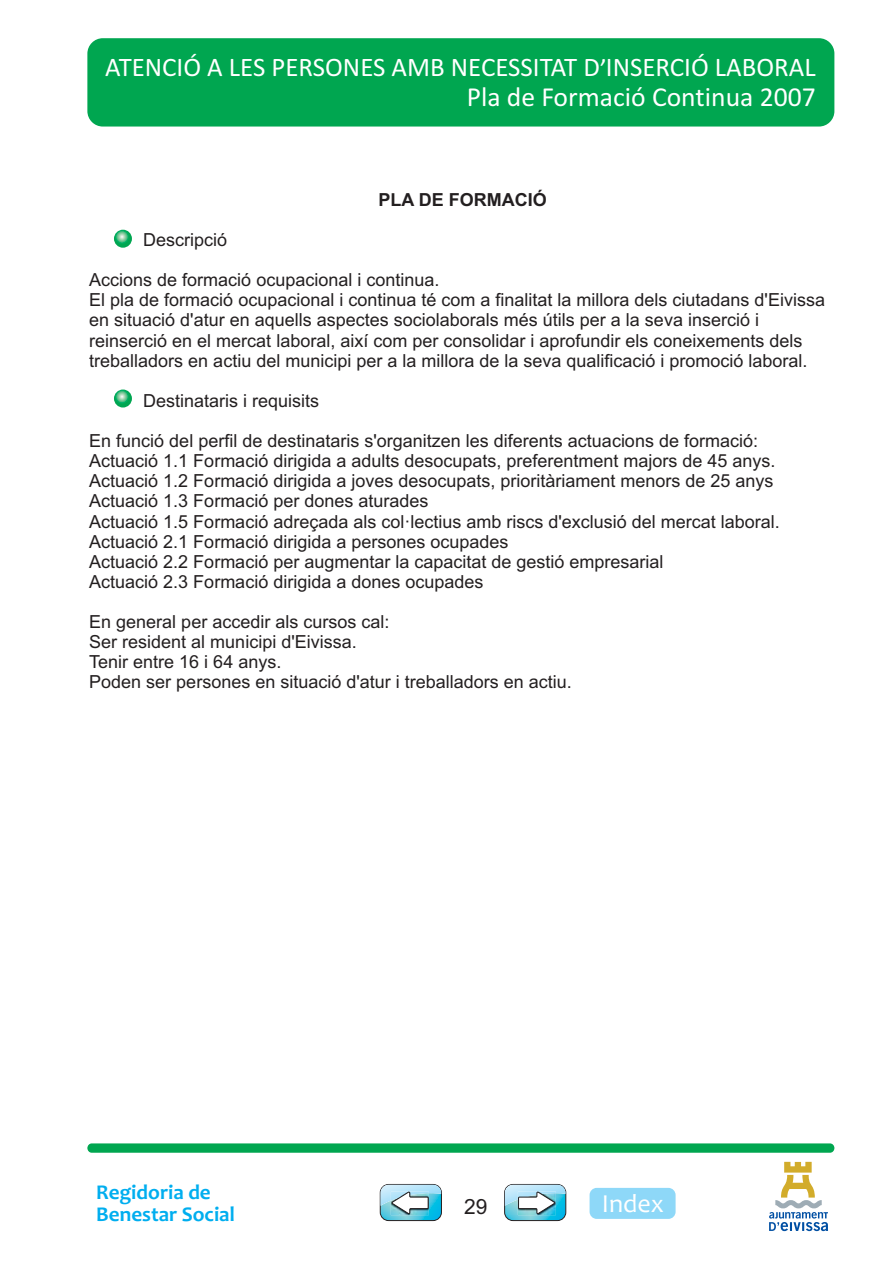
<style>
.page{position:relative;width:893px;height:1263px;background:#fff}
.page>*{position:absolute;margin:0;border:0;box-sizing:border-box;transform-origin:0 0}
.t1{font:27.6px "Calibri";color:#fff}
.t2{font:26.85px "Calibri";color:#fff}
.t3{font:26.1px "Candara";color:#fff}
.t4{font:700 21.15px/22.4px "Candara";color:#00aeef}
.t5{font:21px "Arial";color:#231f20}
.t6{font:18px/20.1px "Arial";color:#231f20}
.t7{font:700 18px "Arial";color:#231f20}
</style>
<div class="page">
<div style="left:87px;top:38px;width:747px;height:89px;background:#00a650;border-radius:15px"></div>
<div style="left:87px;top:1143px;width:747px;height:10px;background:#00a650;border-radius:4px"></div>
<svg style="left:505px;top:1184px;width:61px;height:37px"></svg>
<div style="left:504px;top:1184px;width:62px;height:37px;border:1px solid #231f20;border-radius:8px"></div>
<svg style="left:505px;top:1184px;width:61px;height:31px"></svg>
<svg style="left:380px;top:1184px;width:61px;height:37px"></svg>
<div style="left:380px;top:1184px;width:62px;height:37px;border:1px solid #231f20;border-radius:8px"></div>
<svg style="left:380px;top:1184px;width:61px;height:31px"></svg>
<svg style="left:769px;top:1162px;width:59px;height:69px"></svg>
<div style="left:589px;top:1188px;width:86px;height:31px;background:#8ed8f8;border-radius:7px"></div>
<svg style="left:114px;top:390px;width:18px;height:18px"></svg>
<svg style="left:114px;top:230px;width:18px;height:18px"></svg>
<h2 class="t2" style="left:105px;top:58px;width:712px">ATENCIÓ A LES PERSONES AMB NECESSITAT D INSERCIÓ LABORAL</h2>
<h1 class="t1" style="left:467px;top:87px;width:350px">Pla de Formació Continua 2007</h1>
<h2 class="t2" style="left:600px;top:44px;width:8px">,</h2>
<p class="t7" style="left:379px;top:193px;width:170px">PLA DE FORMACIÓ</p>
<p class="t6" style="left:143px;top:231px;width:85px">Descripció</p>
<p class="t6" style="left:89px;top:272px;width:737px">Accions de formació ocupacional i continua.<br>El pla de formació ocupacional i continua té com a finalitat la millora dels ciutadans d'Eivissa en situació d'atur en aquells aspectes sociolaborals més útils per a la seva inserció i reinserció en el mercat laboral, així com per consolidar i aprofundir els coneixements dels treballadors en actiu del municipi per a la millora de la seva qualificació i promoció laboral.</p>
<p class="t6" style="left:143px;top:392px;width:178px">Destinataris i requisits</p>
<p class="t6" style="left:89px;top:433px;width:692px">En funció del perfil de destinataris s'organitzen les diferents actuacions de formació:<br>Actuació 1.1 Formació dirigida a adults desocupats, preferentment majors de 45 anys.<br>Actuació 1.2 Formació dirigida a joves desocupats, prioritàriament menors de 25 anys Actuació 1.3 Formació per dones aturades<br>Actuació 1.5 Formació adreçada als col·lectius amb riscs d'exclusió del mercat laboral.<br>Actuació 2.1 Formació dirigida a persones ocupades<br>Actuació 2.2 Formació per augmentar la capacitat de gestió empresarial<br>Actuació 2.3 Formació dirigida a dones ocupades</p>
<p class="t6" style="left:89px;top:613px;width:484px">En general per accedir als cursos cal:<br>Ser resident al municipi d'Eivissa.<br>Tenir entre 16 i 64 anys.<br>Poden ser persones en situació d'atur i treballadors en actiu.</p>
<p class="t4" style="left:96px;top:1183px;width:140px">Regidoria de<br>Benestar Social</p>
<h3 class="t3" style="left:602px;top:1194px;width:64px">Index</h3>
<p class="t5" style="left:464px;top:1195px;width:25px">29</p>
</div>
